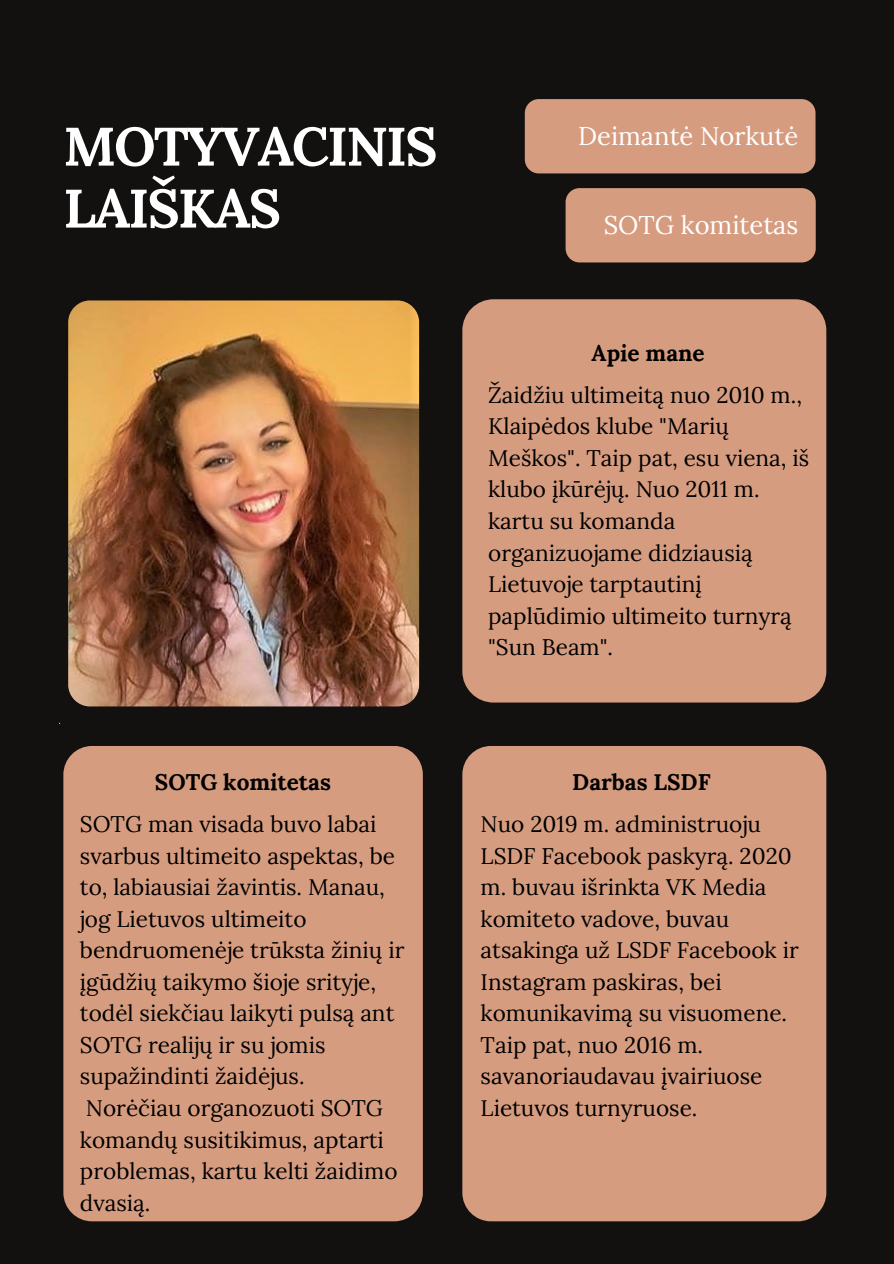
<style>
.page{position:relative;width:894px;height:1264px;background:#fff}
.page>*{position:absolute;margin:0;border:0;box-sizing:border-box;transform-origin:0 0}
.t1{font:700 54px/61.9px "Lora";letter-spacing:-.035em;color:#fff}
.t2{font:25.5px "Lora";color:#fff}
.t3{font:22.5px/31.5px "Lora";color:#000}
.t4{font:700 22.5px "Lora";color:#000}
</style>
<div class="page">
<div style="left:0;top:0;width:893px;height:1263px;background:#12110f"></div>
<div style="left:63px;top:746px;width:360px;height:475px;background:#d69c80;border-radius:29px"></div>
<div style="left:462px;top:299px;width:364px;height:403px;background:#d69c80;border-radius:31px"></div>
<div style="left:462px;top:746px;width:364px;height:475px;background:#d69c80;border-radius:29px"></div>
<div style="left:565px;top:188px;width:250px;height:74px;background:#d69c80;border-radius:14px"></div>
<img style="left:59px;top:300px;width:361px;height:424px">
<div style="left:524px;top:99px;width:291px;height:74px;background:#d69c80;border-radius:14px"></div>
<h1 class="t1" style="left:63px;top:115px;width:375px">MOTYVACINIS<br>LAIŠKAS</h1>
<p class="t2" style="left:578px;top:119px;width:221px">Deimantė Norkutė</p>
<p class="t2" style="left:603px;top:208px;width:196px">SOTG komitetas</p>
<p class="t4" style="left:591px;top:338px;width:114px">Apie mane</p>
<p class="t3" style="left:488px;top:379px;width:322px">Žaidžiu ultimeitą nuo 2010 m.,<br>Klaipėdos klube "Marių<br>Meškos". Taip pat, esu viena, iš klubo įkūrėjų. Nuo 2011 m. kartu su komanda organizuojame didziausią<br>Lietuvoje tarptautinį paplūdimio ultimeito turnyrą "Sun Beam".</p>
<p class="t4" style="left:155px;top:767px;width:177px">SOTG komitetas</p>
<p class="t4" style="left:572px;top:767px;width:140px">Darbas LSDF</p>
<p class="t3" style="left:80px;top:808px;width:326px">SOTG man visada buvo labai svarbus ultimeito aspektas, be to, labiausiai žavintis. Manau, jog Lietuvos ultimeito bendruomenėje trūksta žinių ir įgūdžių taikymo šioje srityje, todėl siekčiau laikyti pulsą ant<br>SOTG realijų ir su jomis supažindinti žaidėjus.<br>Norėčiau organozuoti SOTG komandų susitikimus, aptarti problemas, kartu kelti žaidimo dvasią.</p>
<p class="t3" style="left:480px;top:808px;width:319px">Nuo 2019 m. administruoju<br>LSDF Facebook paskyrą. 2020 m. buvau išrinkta VK Media komiteto vadove, buvau atsakinga už LSDF Facebook ir<br>Instagram paskiras, bei komunikavimą su visuomene.<br>Taip pat, nuo 2016 m. savanoriaudavau įvairiuose<br>Lietuvos turnyruose.</p>
</div>
